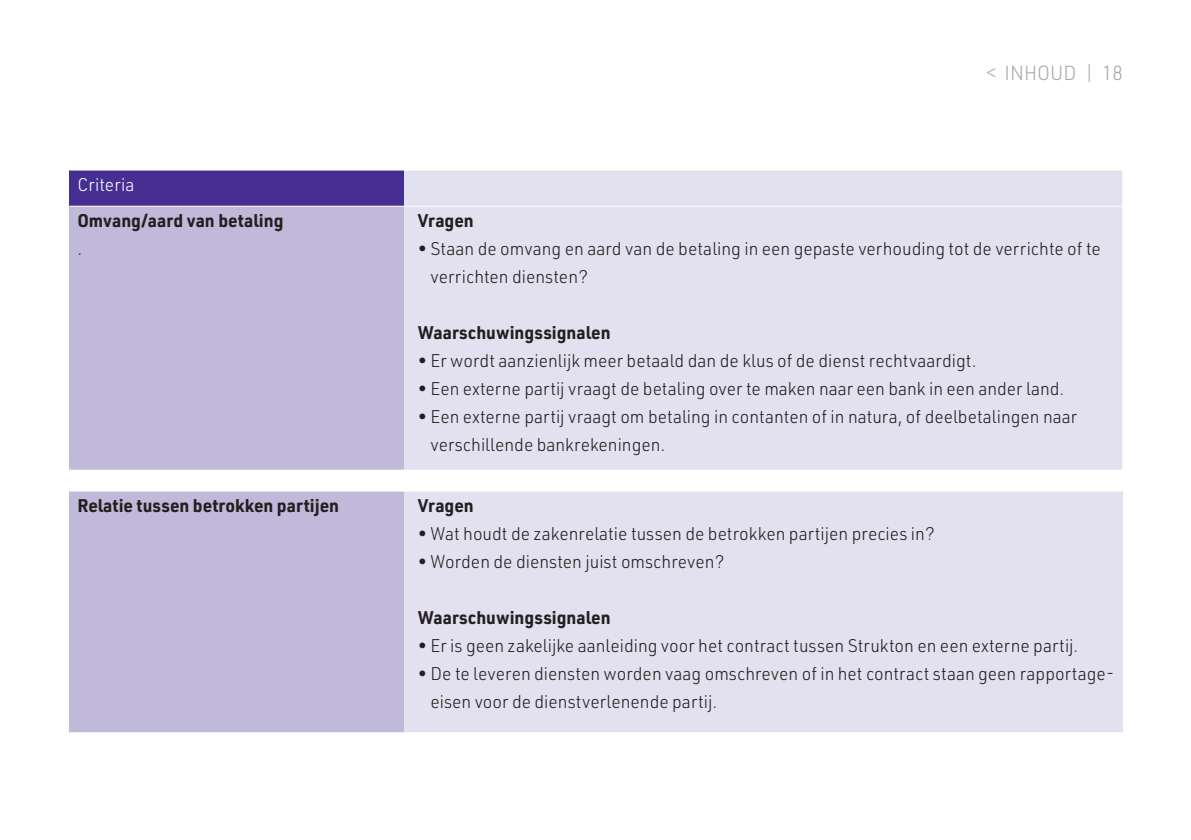
<style>
.page{position:relative;width:1191px;height:840px;background:#fff}
.page>*{position:absolute;margin:0;border:0;box-sizing:border-box;transform-origin:0 0}
.t1{font:300 20px "URWDIN";color:#a8a9ad;scale:.96 1}
.t2{font:300 18px/28px "URWDIN";color:#231f20;scale:.96 1}
.t3{font:700 18px "URWDIN";color:#231f20;scale:.96 1}
.t4{font:300 18px "URWDIN";color:#fff;scale:.96 1}
</style>
<div class="page">
<div style="left:69px;top:170px;width:335px;height:36px;background:#452f92"></div>
<div style="left:404px;top:170px;width:718px;height:299px;background:#e3e0ef"></div>
<div style="left:69px;top:206px;width:335px;height:264px;background:#c1b9da"></div>
<hr style="left:69px;top:206px;width:335px;height:1px;background:#fff">
<hr style="left:404px;top:206px;width:718px;height:1px;background:#fff">
<hr style="left:69px;top:469px;width:335px;height:1px;background:#fff">
<div style="left:69px;top:491px;width:335px;height:241px;background:#c1b9da"></div>
<div style="left:404px;top:491px;width:718px;height:241px;background:#e3e0ef"></div>
<hr style="left:69px;top:731px;width:335px;height:1px;background:#fff">
<hr style="left:404px;top:731px;width:718px;height:1px;background:#fff">
<p class="t4" style="left:77px;top:173px;width:61px">Criteria</p>
<p class="t3" style="left:77px;top:208px;width:216px">Omvang/aard van betaling</p>
<p class="t2" style="left:77px;top:234px;width:7px">.</p>
<p class="t1" style="left:986px;top:60px;width:143px">&lt; INHOUD | 18</p>
<p class="t3" style="left:418px;top:208px;width:60px">Vragen</p>
<p class="t2" style="left:430px;top:234px;width:700px;text-indent:-13px">• Staan de omvang en aard van de betaling in een gepaste verhouding tot de verrichte of te verrichten diensten?</p>
<p class="t3" style="left:418px;top:320px;width:202px">Waarschuwingssignalen</p>
<p class="t2" style="left:418px;top:346px;width:583px">• Er wordt aanzienlijk meer betaald dan de klus of de dienst rechtvaardigt.</p>
<p class="t2" style="left:418px;top:374px;width:675px">• Een externe partij vraagt de betaling over te maken naar een bank in een ander land.</p>
<p class="t2" style="left:430px;top:402px;width:675px;text-indent:-13px">• Een externe partij vraagt om betaling in contanten of in natura, of deelbetalingen naar verschillende bankrekeningen.</p>
<p class="t3" style="left:77px;top:493px;width:274px">Relatie tussen betrokken partijen</p>
<p class="t3" style="left:418px;top:493px;width:60px">Vragen</p>
<p class="t2" style="left:418px;top:518px;width:540px">• Wat houdt de zakenrelatie tussen de betrokken partijen precies in?</p>
<p class="t2" style="left:418px;top:546px;width:321px">• Worden de diensten juist omschreven?</p>
<p class="t3" style="left:418px;top:605px;width:202px">Waarschuwingssignalen</p>
<p class="t2" style="left:418px;top:630px;width:690px">• Er is geen zakelijke aanleiding voor het contract tussen Strukton en een externe partij.</p>
<p class="t2" style="left:430px;top:658px;width:714px;text-indent:-13px">• De te leveren diensten worden vaag omschreven of in het contract staan geen rapportage&shy;eisen voor de dienstverlenende partij.</p>
</div>
